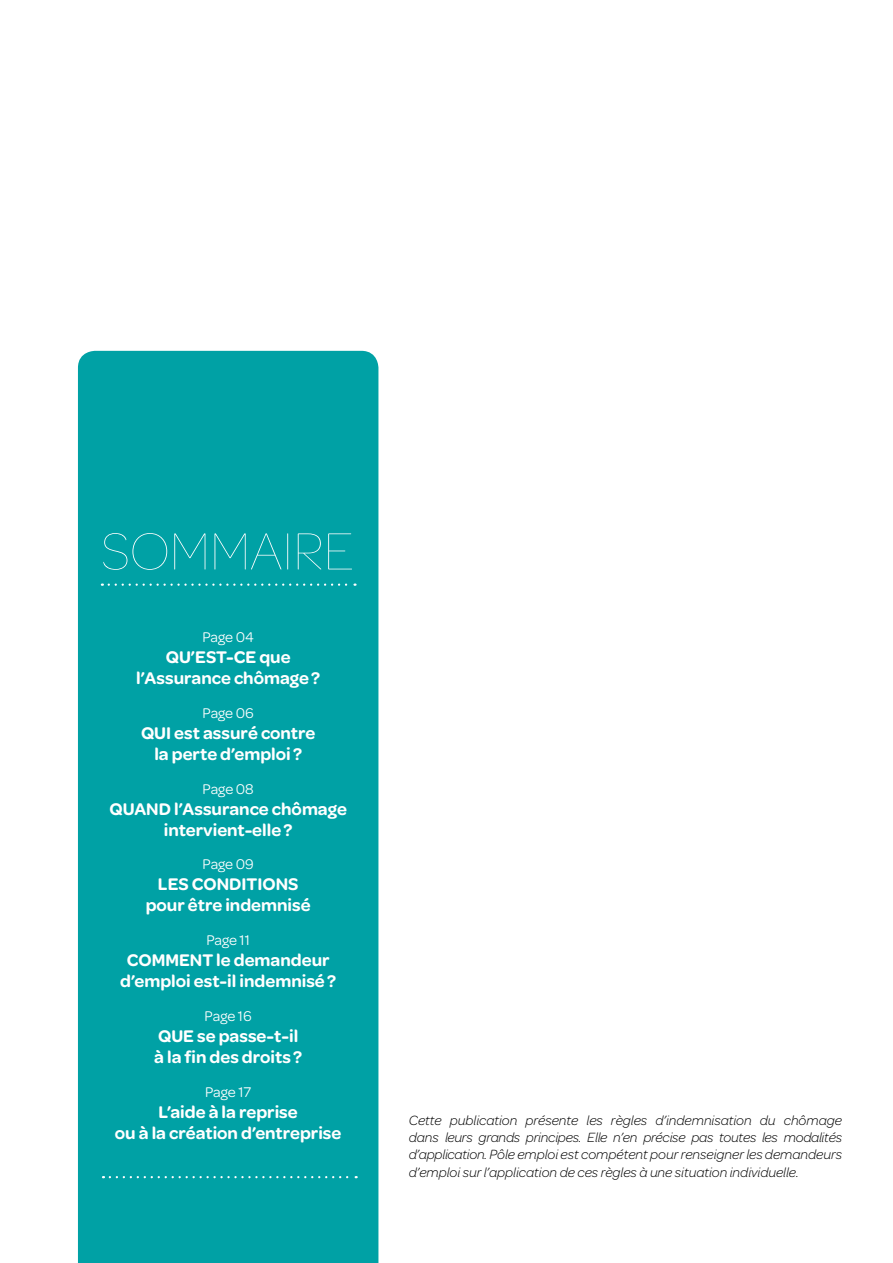
<style>
.page{position:relative;width:893px;height:1263px;background:#fff}
.page>*{position:absolute;margin:0;border:0;box-sizing:border-box;transform-origin:0 0}
.t1{font:100 55.65px "Omnes";color:#fff}
.t2{font:600 18px/21px "Omnes";color:#fff;text-align:center}
.t3{font:15px "Omnes";color:#fff}
.t4{font:italic 300 14.25px/17.1px "Omnes";color:#000;text-align:justify}
</style>
<div class="page">
<div style="left:78px;top:351px;width:300px;height:912px;background:#00a1a5"></div>
<svg style="left:109px;top:583px;width:247px;height:3px"></svg>
<svg style="left:110px;top:1176px;width:247px;height:2px"></svg>
<h1 class="t1" style="left:101px;top:516px;width:255px">SOMMAIRE</h1>
<p class="t3" style="left:202px;top:627px;width:53px">Page 04</p>
<p class="t2" style="left:136px;top:645px;width:186px">QU’EST-CE que l’Assurance chômage?</p>
<p class="t3" style="left:203px;top:703px;width:53px">Page 06</p>
<p class="t2" style="left:141px;top:721px;width:176px">QUI est assuré contre la perte d’emploi ?</p>
<p class="t3" style="left:203px;top:778px;width:53px">Page 08</p>
<p class="t2" style="left:109px;top:797px;width:239px">QUAND l’Assurance chômage intervient-elle?</p>
<p class="t3" style="left:203px;top:854px;width:53px">Page 09</p>
<p class="t2" style="left:146px;top:873px;width:166px">LES CONDITIONS pour être indemnisé</p>
<p class="t3" style="left:206px;top:930px;width:45px">Page 11</p>
<p class="t2" style="left:120px;top:948px;width:217px">COMMENT le demandeur d’emploi est-il indemnisé?</p>
<p class="t3" style="left:205px;top:1006px;width:49px">Page 16</p>
<p class="t2" style="left:154px;top:1024px;width:150px;text-align:left">QUE se passe-t-il à la fin des droits ?</p>
<p class="t3" style="left:205px;top:1082px;width:48px">Page 17</p>
<p class="t2" style="left:115px;top:1101px;width:228px">L’aide à la reprise<br>ou à la création d’entreprise</p>
<p class="t4" style="left:409px;top:1111px;width:435px">Cette publication présente les règles d’indemnisation du chômage dans leurs grands principes. Elle n’en précise pas toutes les modalités d’application. Pôle emploi est compétent pour renseigner les demandeurs d’emploi sur l’application de ces règles à une situation individuelle.</p>
</div>
